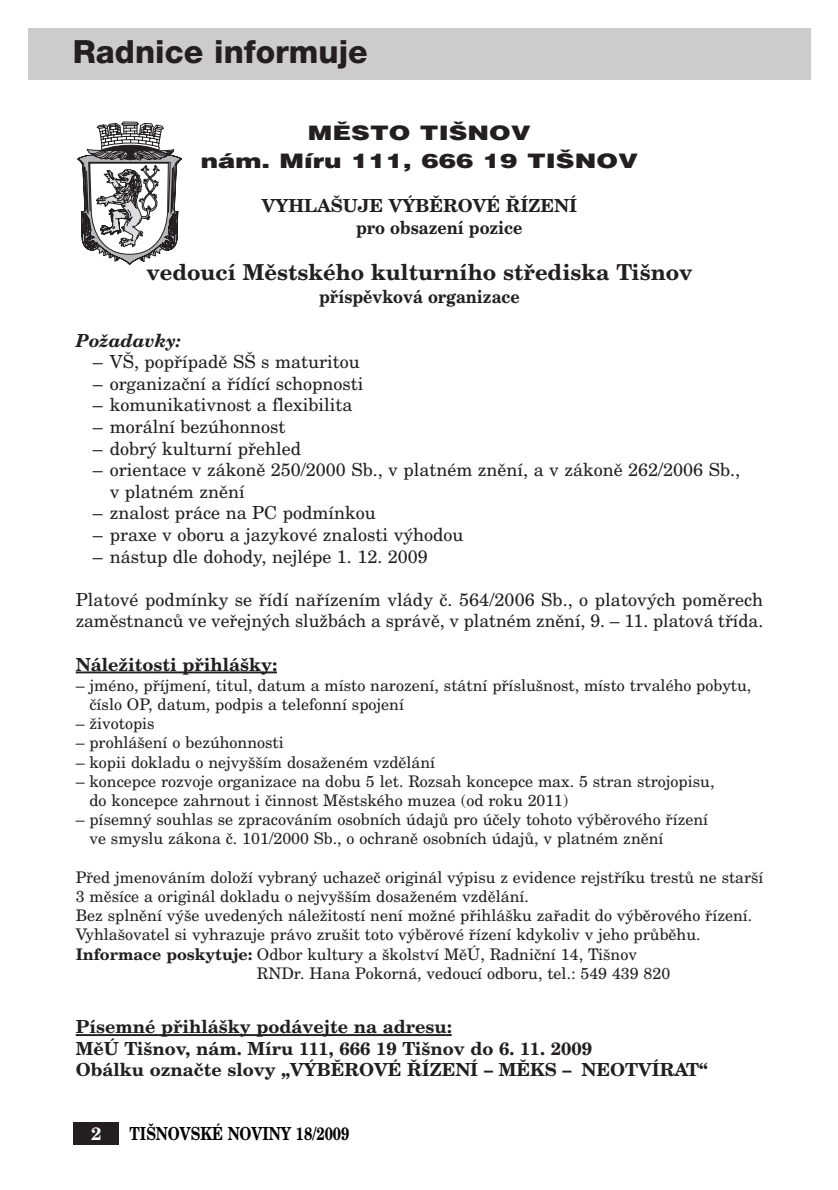
<style>
.page{position:relative;width:838px;height:1190px;background:#fff}
.page>*{position:absolute;margin:0;border:0;box-sizing:border-box;transform-origin:0 0}
.t1{font:800 32px "Helvetica Neue CE";color:#231f20}
.t2{font:700 22px "New Century Schlbk CE";color:#231f20}
.t3{font:900 20px/28.2px "Helvetica CE";color:#231f20;text-align:center;scale:1.3 1}
.t4{font:18px/21.6px "New Century Schlbk CE";color:#231f20}
.t5{font:700 18px/21.6px "New Century Schlbk CE";color:#231f20}
.t6{font:700 18px "New Century Schlbk CE";color:#000;scale:.8 1}
.t7{font:700 18px "New Century Schlbk CE";color:#231f20;scale:.9 1}
.t8{font:italic 700 18px "New Century Schlbk CE";color:#231f20}
.t9{font:700 18px "New Century Schlbk CE";color:#fff}
.t10{font:16px/19.2px "New Century Schlbk CE";color:#231f20}
.s1{font-weight:700}
</style>
<div class="page">
<div style="left:28px;top:28px;width:783px;height:51px;background:#ccc"></div>
<div style="left:74px;top:1123px;width:45px;height:22px;background:#231f20"></div>
<hr style="left:76px;top:671px;width:201px;height:2px;background:#231f20">
<hr style="left:76px;top:1034px;width:376px;height:2px;background:#231f20">
<svg style="left:77px;top:122px;width:104px;height:143px"></svg>
<h1 class="t1" style="left:73px;top:40px;width:296px">Radnice informuje</h1>
<p class="t3" style="left:201px;top:121px;width:338px">MùSTO TI·NOV<br>nám. Míru 111, 666 19 TI·NOV</p>
<p class="t5" style="left:356px;top:197px;width:223px;text-indent:-94px">VYHLA·UJE V¯BùROVÉ ¤ÍZENÍ pro obsazení pozice</p>
<h2 class="t2" style="left:146px;top:264px;width:548px">vedoucí Mûstského kulturního stfiediska Ti‰nov</h2>
<p class="t7" style="left:319px;top:291px;width:225px">pfiíspûvková organizace</p>
<p class="t8" style="left:76px;top:334px;width:107px">PoÏadavky:</p>
<p class="t4" style="left:93px;top:353px;width:269px">– V·, popfiípadû S· s maturitou</p>
<p class="t4" style="left:93px;top:375px;width:272px">– organizaãní a fiídící schopnosti</p>
<p class="t4" style="left:93px;top:396px;width:261px">– komunikativnost a flexibilita</p>
<p class="t4" style="left:93px;top:418px;width:194px">– morální bezúhonnost</p>
<p class="t4" style="left:93px;top:439px;width:210px">– dobr˘ kulturní pfiehled</p>
<p class="t4" style="left:110px;top:461px;width:632px;text-indent:-17px">– orientace v zákonû 250/2000 Sb., v platném znûní, a v zákonû 262/2006 Sb., v platném znûní</p>
<p class="t4" style="left:93px;top:504px;width:284px">– znalost práce na PC podmínkou</p>
<p class="t4" style="left:93px;top:526px;width:372px">– praxe v oboru a jazykové znalosti v˘hodou</p>
<p class="t4" style="left:93px;top:547px;width:337px">– nástup dle dohody, nejlépe 1. 12. 2009</p>
<p class="t4" style="left:76px;top:591px;width:689px">Platové podmínky se fiídí nafiízením vlády ã. 564/2006 Sb., o platov˘ch pomûrech zamûstnancÛ ve vefiejn˘ch sluÏbách a správû, v platném znûní, 9. – 11. platová tfiída.</p>
<p class="t5" style="left:76px;top:655px;width:203px">NáleÏitosti pfiihlá‰ky:</p>
<p class="t10" style="left:89px;top:677px;width:663px;text-indent:-14px">– jméno, pfiíjmení, titul, datum a místo narození, státní pfiíslu‰nost, místo trvalého pobytu, ãíslo OP, datum, podpis a telefonní spojení</p>
<p class="t10" style="left:76px;top:716px;width:80px">– Ïivotopis</p>
<p class="t10" style="left:76px;top:735px;width:210px">– prohlá‰ení o bezúhonnosti</p>
<p class="t10" style="left:76px;top:754px;width:361px">– kopii dokladu o nejvy‰‰ím dosaÏeném vzdûlání</p>
<p class="t10" style="left:89px;top:773px;width:627px;text-indent:-14px">– koncepce rozvoje organizace na dobu 5 let. Rozsah koncepce max. 5 stran strojopisu, do koncepce zahrnout i ãinnost Mûstského muzea (od roku 2011)</p>
<p class="t10" style="left:89px;top:812px;width:620px;text-indent:-14px">– písemn˘ souhlas se zpracováním osobních údajÛ pro úãely tohoto v˘bûrového fiízení ve smyslu zákona ã. 101/2000 Sb., o ochranû osobních údajÛ, v platném znûní</p>
<p class="t10" style="left:76px;top:869px;width:689px">Pfied jmenováním doloÏí vybran˘ uchazeã originál v˘pisu z evidence rejstfiíku trestÛ ne star‰í</p>
<p class="t10" style="left:76px;top:888px;width:455px">3 mûsíce a originál dokladu o nejvy‰‰ím dosaÏeném vzdûlání.</p>
<p class="t10" style="left:76px;top:908px;width:678px">Bez splnûní v˘‰e uveden˘ch náleÏitostí není moÏné pfiihlá‰ku zafiadit do v˘bûrového fiízení.</p>
<p class="t10" style="left:76px;top:927px;width:626px">Vyhla‰ovatel si vyhrazuje právo zru‰it toto v˘bûrové fiízení kdykoliv v jeho prÛbûhu.</p>
<p class="t10" style="left:76px;top:946px;width:563px"><span class="s1">Informace poskytuje:</span> Odbor kultury a ‰kolství MûÚ, Radniãní 14, Ti‰nov</p>
<p class="t10" style="left:257px;top:965px;width:415px">RNDr. Hana Pokorná, vedoucí odboru, tel.: 549 439 820</p>
<p class="t5" style="left:76px;top:1018px;width:634px">Písemné pfiihlá‰ky podávejte na adresu:<br>MûÚ Ti‰nov, nám. Míru 111, 666 19 Ti‰nov do 6. 11. 2009<br>Obálku oznaãte slovy „V¯BùROVÉ ¤ÍZENÍ – MùKS – NEOTVÍRAT“</p>
<p class="t9" style="left:91px;top:1127px;width:12px">2</p>
<p class="t6" style="left:130px;top:1127px;width:276px">TI·NOVSKÉ NOVINY 18/2009</p>
</div>
